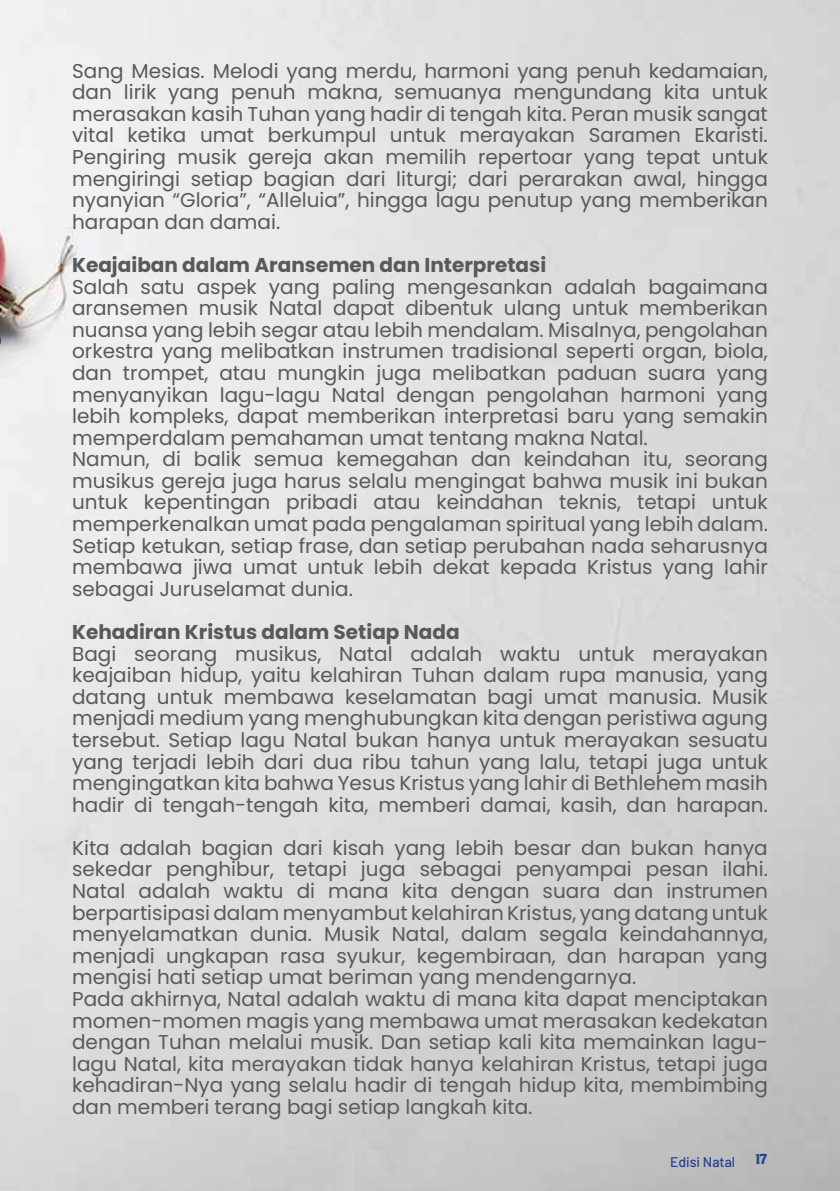
<style>
.page{position:relative;width:840px;height:1191px;background:#fff}
.page>*{position:absolute;margin:0;border:0;box-sizing:border-box;transform-origin:0 0}
.t1{font:20px/21.6px "Poppins";color:#58595b;text-align:justify}
.t2{font:700 20px "Poppins";color:#58595b}
.t3{font:500 14px "Barlow";color:#25408f}
.t4{font:14px "Nostalgia Collective";color:#25408f}
</style>
<div class="page">
<img style="left:0;top:0;width:839px;height:1191px">
<svg style="left:0;top:330px;width:1px;height:22px"></svg>
<p class="t1" style="left:72px;top:60px;width:697px">Sang Mesias. Melodi yang merdu, harmoni yang penuh kedamaian, dan lirik yang penuh makna, semuanya mengundang kita untuk merasakan kasih Tuhan yang hadir di tengah kita. Peran musik sangat vital ketika umat berkumpul untuk merayakan Saramen Ekaristi.<br>Pengiring musik gereja akan memilih repertoar yang tepat untuk mengiringi setiap bagian dari liturgi; dari perarakan awal, hingga nyanyian “Gloria”, “Alleluia”, hingga lagu penutup yang memberikan harapan dan damai.</p>
<p class="t2" style="left:72px;top:253px;width:475px">Keajaiban dalam Aransemen dan Interpretasi</p>
<p class="t1" style="left:72px;top:276px;width:697px;text-align:left">Salah satu aspek yang paling mengesankan adalah bagaimana aransemen musik Natal dapat dibentuk ulang untuk memberikan nuansa yang lebih segar atau lebih mendalam. Misalnya, pengolahan orkestra yang melibatkan instrumen tradisional seperti organ, biola, dan trompet, atau mungkin juga melibatkan paduan suara yang menyanyikan lagu-lagu Natal dengan pengolahan harmoni yang lebih kompleks, dapat memberikan interpretasi baru yang semakin memperdalam pemahaman umat tentang makna Natal.<br>Namun, di balik semua kemegahan dan keindahan itu, seorang musikus gereja juga harus selalu mengingat bahwa musik ini bukan untuk kepentingan pribadi atau keindahan teknis, tetapi untuk memperkenalkan umat pada pengalaman spiritual yang lebih dalam.<br>Setiap ketukan, setiap frase, dan setiap perubahan nada seharusnya membawa jiwa umat untuk lebih dekat kepada Kristus yang lahir sebagai Juruselamat dunia.</p>
<p class="t2" style="left:72px;top:620px;width:389px">Kehadiran Kristus dalam Setiap Nada</p>
<p class="t1" style="left:72px;top:643px;width:697px">Bagi seorang musikus, Natal adalah waktu untuk merayakan keajaiban hidup, yaitu kelahiran Tuhan dalam rupa manusia, yang datang untuk membawa keselamatan bagi umat manusia. Musik menjadi medium yang menghubungkan kita dengan peristiwa agung tersebut. Setiap lagu Natal bukan hanya untuk merayakan sesuatu yang terjadi lebih dari dua ribu tahun yang lalu, tetapi juga untuk mengingatkan kita bahwa Yesus Kristus yang lahir di Bethlehem masih hadir di tengah-tengah kita, memberi damai, kasih, dan harapan.</p>
<p class="t1" style="left:72px;top:837px;width:697px;text-align:left">Kita adalah bagian dari kisah yang lebih besar dan bukan hanya sekedar penghibur, tetapi juga sebagai penyampai pesan ilahi.<br>Natal adalah waktu di mana kita dengan suara dan instrumen berpartisipasi dalam menyambut kelahiran Kristus, yang datang untuk menyelamatkan dunia. Musik Natal, dalam segala keindahannya, menjadi ungkapan rasa syukur, kegembiraan, dan harapan yang mengisi hati setiap umat beriman yang mendengarnya.<br>Pada akhirnya, Natal adalah waktu di mana kita dapat menciptakan momen-momen magis yang membawa umat merasakan kedekatan dengan Tuhan melalui musik. Dan setiap kali kita memainkan lagu&shy;lagu Natal, kita merayakan tidak hanya kelahiran Kristus, tetapi juga kehadiran-Nya yang selalu hadir di tengah hidup kita, membimbing dan memberi terang bagi setiap langkah kita.</p>
<p class="t3" style="left:669px;top:1151px;width:67px">Edisi Natal</p>
<p class="t4" style="left:755px;top:1150px;width:14px">17</p>
</div>
